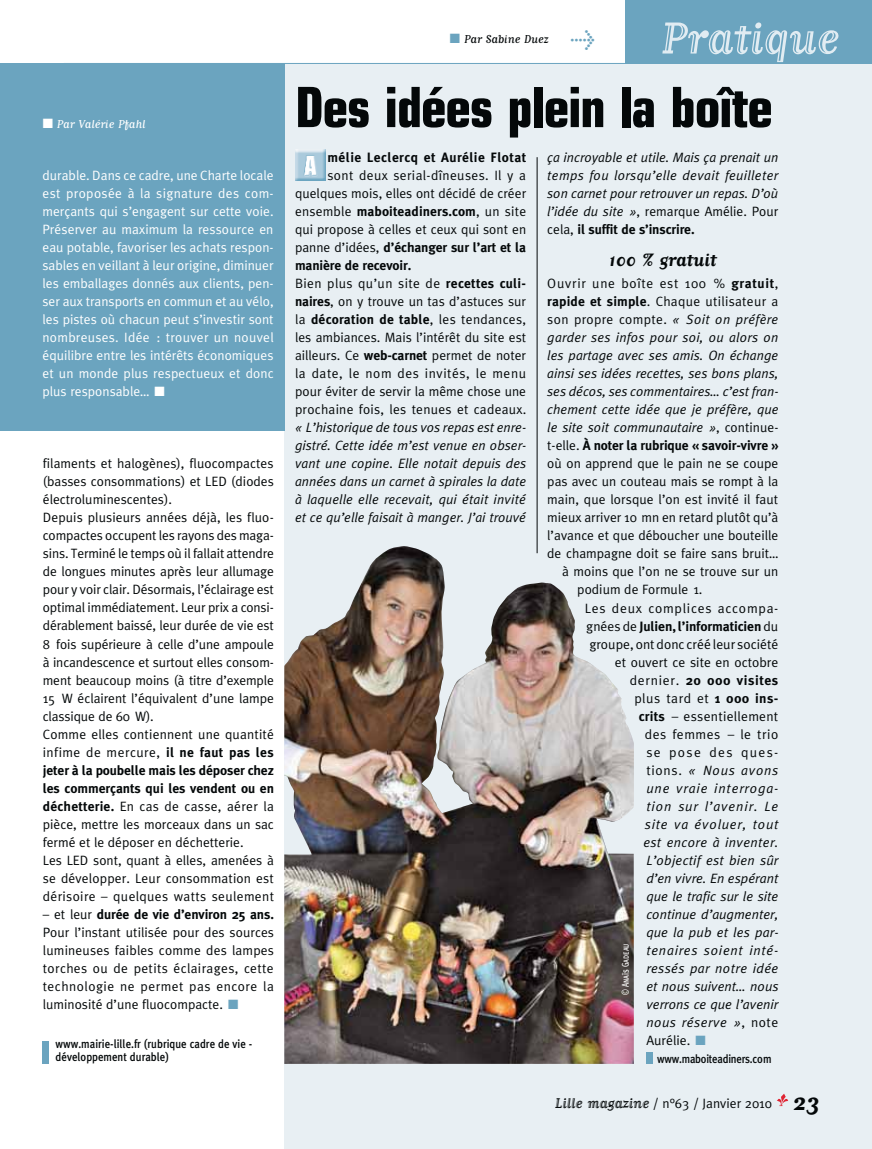
<style>
.page{position:relative;width:872px;height:1149px;background:#fff}
.page>*{position:absolute;margin:0;border:0;box-sizing:border-box;transform-origin:0 0}
.t1{font:700 condensed 55.5px "Eurostile";letter-spacing:-.025em;color:#040809}
.t2{font:52.5px "Matrix Inline Script";color:#e1ecf2}
.t3{font:700 21px "Matrix Script";color:#040809}
.t4{font:13.5px/18px "Meta Plus Normal";color:#040809}
.t5{font:italic 13.5px/18px "Meta Plus Normal";letter-spacing:.01em;color:#040809;text-align:justify}
.t6{font:13.5px/18px "Meta Plus Normal";letter-spacing:.01em;color:#fff;text-align:justify}
.t7{font:700 13.5px/18px "Meta Plus";letter-spacing:-.01em;color:#040809}
.t8{font:italic 13.5px "Meta Plus Normal";letter-spacing:.05em;color:#040809}
.t9{font:13.5px "Meta Plus Normal";letter-spacing:.04em;color:#040809}
.t10{font:700 13.5px "Meta Plus";letter-spacing:.01em;color:#040809}
.t11{font:700 13.5px "Meta Plus";letter-spacing:.03em;color:#040809}
.t12{font:13.5px "Meta Plus Normal";letter-spacing:.055em;color:#040809}
.t13{font:13.5px "Meta Plus Normal";letter-spacing:.02em;color:#040809}
.t14{font:700 13.5px "Meta Plus";letter-spacing:.04em;color:#040809}
.t15{font:italic 13.5px "Meta Plus Normal";letter-spacing:.06em;color:#040809}
.t16{font:italic 13.5px "Meta Plus Normal";letter-spacing:.065em;color:#040809}
.t17{font:italic 13.5px "Meta Plus Normal";letter-spacing:.055em;color:#040809}
.t18{font:italic 13.5px "Meta Plus Normal";letter-spacing:.035em;color:#040809}
.t19{font:13.5px "Matrix Script";color:#fff}
.t20{font:13.5px "Meta Plus Normal";letter-spacing:.095em;color:#040809}
.t21{font:13.5px "Matrix Script";color:#040809}
.t22{font:500 12px/13.5px "Meta Plus";color:#040809;scale:.9 1}
.t23{font:500 12px "Meta Plus";letter-spacing:-.02em;color:#040809;scale:.89 1}
.t24{font:9.75px "Meta Plus Book Caps";color:#fff;scale:.75 1}
.s1{font-family:"Meta Plus";font-weight:700}
.s2{font-family:"Meta Plus Normal";font-weight:400}
.s3{font-family:"Meta Plus";font-weight:500;font-size:20.25px;color:#6ba4bf}
.s4{font-style:normal}
.s5{font-family:"Meta Plus";font-weight:700;font-style:normal}
.s6{font-family:"Matrix Inline Script";font-size:16.5px}
.s7{font-family:"Matrix Script";font-weight:700;font-size:28.5px}
</style>
<div class="page">
<div style="left:284px;top:63px;width:588px;height:1085px;background:#e8eff3"></div>
<img style="left:284px;top:546px;width:350px;height:517px">
<div style="left:0;top:63px;width:284px;height:367px;background:#6ba4bf"></div>
<img style="left:295px;top:150px;width:30px;height:30px">
<div style="left:646px;top:1052px;width:7px;height:11px;background:#6ba4bf"></div>
<div style="left:43px;top:1040px;width:6px;height:23px;background:#6ba4bf"></div>
<svg style="left:777px;top:1094px;width:11px;height:11px"></svg>
<div style="left:625px;top:0;width:247px;height:64px;background:#6ba4bf"></div>
<hr style="left:64px;top:63px;width:808px;height:1px;background:#6ba4bf">
<hr style="left:537px;top:157px;width:1px;height:396px;background:#040809">
<p class="t19" style="left:57px;top:119px;width:90px">Par Valérie Pfahl</p>
<p class="t6" style="left:43px;top:168px;width:233px">durable. Dans ce cadre, une Charte locale est proposée à la signature des com&shy;merçants qui s’engagent sur cette voie.<br>Préserver au maximum la ressource en eau potable, favoriser les achats respon&shy;sables en veillant à leur origine, diminuer les emballages donnés aux clients, pen&shy;ser aux transports en commun et au vélo, les pistes où chacun peut s’investir sont nombreuses. Idée : trouver un nouvel équilibre entre les intérêts économiques et un monde plus respectueux et donc plus responsable…</p>
<p class="t4" style="left:43px;top:456px;width:233px">filaments et halogènes), fluocompactes (basses consommations) et LED (diodes électroluminescentes).<br>Depuis plusieurs années déjà, les fluo&shy;compactes occupent les rayons des maga&shy;sins. Terminé le temps où il fallait attendre de longues minutes après leur allumage pour y voir clair. Désormais, l’éclairage est optimal immédiatement. Leur prix a consi&shy;dérablement baissé, leur durée de vie est 8 fois supérieure à celle d’une ampoule à incandescence et surtout elles consom&shy;ment beaucoup moins (à titre d’exemple 15 W éclairent l’équivalent d’une lampe classique de 60 W).<br>Comme elles contiennent une quantité infime de mercure, <span class="s1">il ne faut pas les</span></p>
<p class="t7" style="left:43px;top:761px;width:233px">jeter à la poubelle mais les déposer chez les commerçants qui les vendent ou en</p>
<p class="t4" style="left:43px;top:798px;width:233px"><span class="s1">déchetterie.</span> En cas de casse, aérer la pièce, mettre les morceaux dans un sac fermé et le déposer en déchetterie.<br>Les LED sont, quant à elles, amenées à se développer. Leur consommation est dérisoire – quelques watts seulement</p>
<p class="t7" style="left:43px;top:905px;width:233px"><span class="s2">– et leur</span> durée de vie d’environ 25 ans.</p>
<p class="t4" style="left:43px;top:924px;width:233px;text-align:justify">Pour l’instant utilisée pour des sources lumineuses faibles comme des lampes torches ou de petits éclairages, cette technologie ne permet pas encore la luminosité d’une fluocompacte.</p>
<p class="t22" style="left:56px;top:1037px;width:220px">www.mairie-lille.fr (rubrique cadre de vie - développement durable)</p>
<p class="t21" style="left:464px;top:34px;width:133px">Par Sabine Duez <span class="s3">&gt;</span></p>
<h2 class="t2" style="left:660px;top:16px;width:180px">Pratique</h2>
<h1 class="t1" style="left:295px;top:87px;width:479px">Des idées plein la boîte</h1>
<p class="t11" style="left:327px;top:151px;width:200px">mélie Leclercq et Aurélie Flotat</p>
<p class="t4" style="left:295px;top:168px;width:233px;text-align:right">sont deux serial-dîneuses. Il y a quelques mois, elles ont décidé de créer</p>
<p class="t7" style="left:295px;top:203px;width:233px"><span class="s2">ensemble</span> maboiteadiners.com<span class="s2">, un site</span></p>
<p class="t4" style="left:295px;top:222px;width:233px">qui propose à celles et ceux qui sont en</p>
<p class="t7" style="left:295px;top:239px;width:233px"><span class="s2">panne d’idées,</span> d’échanger sur l’art et la manière de recevoir.</p>
<p class="t4" style="left:295px;top:276px;width:233px">Bien plus qu’un site de <span class="s1">recettes culi&shy;naires</span>, on y trouve un tas d’astuces sur</p>
<p class="t10" style="left:295px;top:313px;width:232px"><span class="s2">la</span> décoration de table<span class="s2">, les tendances,</span></p>
<p class="t4" style="left:295px;top:330px;width:233px;text-align:justify">les ambiances. Mais l’intérêt du site est ailleurs. Ce <span class="s1">web-carnet</span> permet de noter la date, le nom des invités, le menu pour éviter de servir la même chose une prochaine fois, les tenues et cadeaux.</p>
<p class="t5" style="left:295px;top:419px;width:233px">« L’historique de tous vos repas est enre&shy;gistré. Cette idée m’est venue en obser&shy;vant une copine. Elle notait depuis des années dans un carnet à spirales la date à laquelle elle recevait, qui était invité et ce qu’elle faisait à manger. J’ai trouvé</p>
<p class="t5" style="left:547px;top:149px;width:233px">ça incroyable et utile. Mais ça prenait un temps fou lorsqu’elle devait feuilleter son carnet pour retrouver un repas. D’où l’idée du site »<span class="s4">, remarque Amélie. Pour</span></p>
<p class="t7" style="left:547px;top:221px;width:149px"><span class="s2">cela,</span> il suffit de s’inscrire.</p>
<h3 class="t3" style="left:609px;top:246px;width:109px">100 % gratuit</h3>
<p class="t5" style="left:547px;top:275px;width:233px"><span class="s4">Ouvrir une boîte est 100 %</span> <span class="s5">gratuit</span><span class="s4">, </span><span class="s5">rapide et simple</span><span class="s4">. Chaque utilisateur a son propre compte.</span> « Soit on préfère garder ses infos pour soi, ou alors on les partage avec ses amis. On échange ainsi ses idées recettes, ses bons plans, ses décos, ses commentaires… c’est fran&shy;chement cette idée que je préfère, que le site soit communautaire »<span class="s4">, continue-</span></p>
<p class="t7" style="left:547px;top:437px;width:233px"><span class="s2">t-elle.</span> À noter la rubrique « savoir-vivre »</p>
<p class="t4" style="left:547px;top:456px;width:232px">où on apprend que le pain ne se coupe</p>
<p class="t4" style="left:547px;top:474px;width:233px">pas avec un couteau mais se rompt à la</p>
<p class="t4" style="left:547px;top:492px;width:232px">main, que lorsque l’on est invité il faut</p>
<p class="t4" style="left:547px;top:510px;width:233px">mieux arriver 10 mn en retard plutôt qu’à</p>
<p class="t4" style="left:547px;top:528px;width:233px">l’avance et que déboucher une bouteille</p>
<p class="t4" style="left:547px;top:546px;width:232px">de champagne doit se faire sans bruit…</p>
<p class="t4" style="left:562px;top:564px;width:218px">à moins que l’on ne se trouve sur un</p>
<p class="t4" style="left:577px;top:582px;width:127px">podium de Formule 1.</p>
<p class="t12" style="left:585px;top:602px;width:195px">Les deux complices accompa-</p>
<p class="t7" style="left:586px;top:617px;width:194px"><span class="s2">gnées de</span> Julien, l’informaticien <span class="s2">du</span></p>
<p class="t4" style="left:589px;top:636px;width:191px;text-align:right">groupe, ont donc créé leur société et ouvert ce site en octobre</p>
<p class="t14" style="left:630px;top:673px;width:150px"><span class="s2">dernier.</span> 20 000 visites</p>
<p class="t9" style="left:634px;top:692px;width:146px">plus tard et <span class="s1">1 000 ins-</span></p>
<p class="t13" style="left:639px;top:710px;width:141px"><span class="s1">crits</span> – essentiellement</p>
<p class="t9" style="left:645px;top:728px;width:135px">des femmes – le trio</p>
<p class="t20" style="left:646px;top:746px;width:134px">se pose des ques-</p>
<p class="t8" style="left:646px;top:764px;width:133px"><span class="s4">tions.</span> « Nous avons</p>
<p class="t15" style="left:646px;top:782px;width:134px">une vraie interroga-</p>
<p class="t16" style="left:646px;top:800px;width:134px">tion sur l’avenir. Le</p>
<p class="t17" style="left:645px;top:817px;width:135px">site va évoluer, tout</p>
<p class="t5" style="left:643px;top:833px;width:137px">est encore à inventer.</p>
<p class="t5" style="left:646px;top:851px;width:134px">L’objectif est bien sûr</p>
<p class="t5" style="left:646px;top:869px;width:134px">d’en vivre. En espérant</p>
<p class="t5" style="left:646px;top:887px;width:134px">que le trafic sur le site</p>
<p class="t5" style="left:646px;top:905px;width:133px">continue d’augmenter,</p>
<p class="t5" style="left:646px;top:923px;width:134px">que la pub et les par-</p>
<p class="t8" style="left:646px;top:943px;width:134px">tenaires soient inté-</p>
<p class="t5" style="left:646px;top:959px;width:134px">ressés par notre idée</p>
<p class="t5" style="left:646px;top:977px;width:134px">et nous suivent… nous</p>
<p class="t5" style="left:646px;top:995px;width:134px">verrons ce que l’avenir</p>
<p class="t18" style="left:646px;top:1015px;width:134px">nous réserve »<span class="s4">, note</span></p>
<p class="t4" style="left:646px;top:1032px;width:46px">Aurélie.</p>
<p class="t23" style="left:657px;top:1052px;width:130px">www.maboiteadiners.com</p>
<p class="t24" style="left:619px;top:994px;width:71px;rotate:-90deg">© Anaïs Gadeau</p>
<p class="t4" style="left:555px;top:1095px;width:266px"><span class="s6">Lille magazine</span> / n°63 / Janvier 2010 <span class="s7">23</span></p>
</div>
